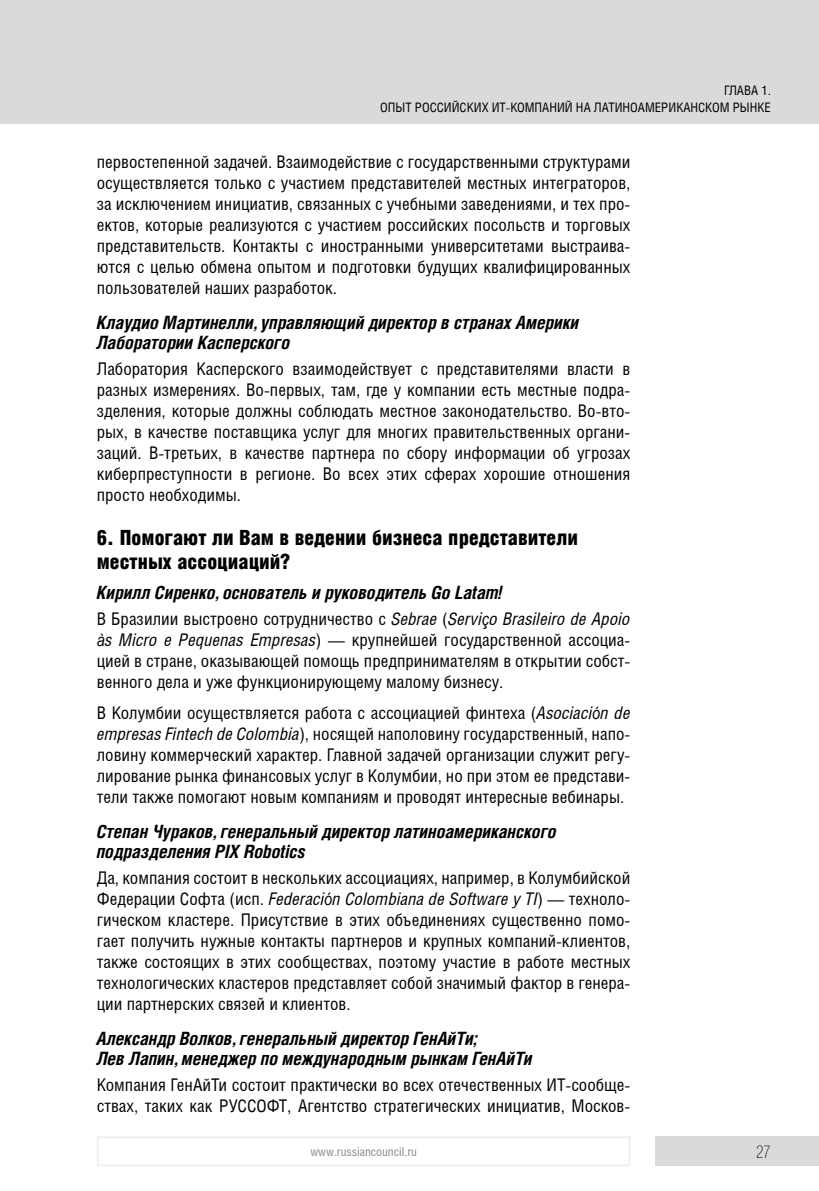
<style>
.page{position:relative;width:819px;height:1191px;background:#fff}
.page>*{position:absolute;margin:0;border:0;box-sizing:border-box;transform-origin:0 0}
.Подзаголовок{font:900 21px/24.5px "Helios Cond";color:#000}
.Подзаголовок-3{font:italic 700 18.38px/19.9px "Helios Cond";color:#000}
.Основной_текст{font:17.5px/21px "Helios Cond";color:#000;text-align:justify}
.t1{font:17.5px "Helios Cond Thin C";color:#000}
.Kolontitul_X_X{font:13.12px/17.5px "Helios Cond";color:#000;text-align:right}
.t2{font:12.25px "Helios Cond";color:#878787}
.s1{font-style:italic}
.s2{font-family:"Arial Narrow";font-style:italic}
</style>
<div class="page">
<div style="left:0;top:0;width:819px;height:124px;background:#dadada"></div>
<div style="left:655px;top:1136px;width:164px;height:30px;background:#dadada"></div>
<div style="left:97px;top:1136px;width:533px;height:30px;border:2px solid #ededed"></div>
<p class="Kolontitul_X_X" style="left:380px;top:81px;width:392px">ГЛАВА 1.<br>ОПЫТ РОССИЙСКИХ ИТ-КОМПАНИЙ НА ЛАТИНОАМЕРИКАНСКОМ РЫНКЕ</p>
<p class="Основной_текст" style="left:97px;top:151px;width:535px">первостепенной задачей. Взаимодействие с государственными структурами осуществляется только с участием представителей местных интеграторов, за исключением инициатив, связанных с учебными заведениями, и тех про&shy;ектов, которые реализуются с участием российских посольств и торговых представительств. Контакты с иностранными университетами выстраива&shy;ются с целью обмена опытом и подготовки будущих квалифицированных пользователей наших разработок.</p>
<p class="Подзаголовок-3" style="left:97px;top:311px;width:484px">Клаудио Мартинелли, управляющий директор в странах Америки<br>Лаборатории Касперского</p>
<p class="Основной_текст" style="left:97px;top:357px;width:535px">Лаборатория Касперского взаимодействует с представителями власти в разных измерениях. Во-первых, там, где у компании есть местные подра&shy;зделения, которые должны соблюдать местное законодательство. Во-вто&shy;рых, в качестве поставщика услуг для многих правительственных органи&shy;заций. В-третьих, в качестве партнера по сбору информации об угрозах киберпреступности в регионе. Во всех этих сферах хорошие отношения просто необходимы.</p>
<p class="Подзаголовок" style="left:97px;top:525px;width:483px">6. Помогают ли Вам в ведении бизнеса представители местных ассоциаций?</p>
<p class="Подзаголовок-3" style="left:97px;top:582px;width:407px">Кирилл Сиренко, основатель и руководитель Go Latam!</p>
<p class="Основной_текст" style="left:97px;top:608px;width:535px">В Бразилии выстроено сотрудничество с <span class="s1">Sebrae</span> (<span class="s1">Servi</span><span class="s2">ç</span><span class="s1">o Brasileiro de Apoio </span><span class="s2">à</span><span class="s1">s Micro e Pequenas Empresas</span>) — крупнейшей государственной ассоциа&shy;цией в стране, оказывающей помощь предпринимателям в открытии собст&shy;венного дела и уже функционирующему малому бизнесу.</p>
<p class="Основной_текст" style="left:97px;top:702px;width:535px">В Колумбии осуществляется работа с ассоциацией финтеха (<span class="s1">Asociaci</span><span class="s2">ó</span><span class="s1">n de empresas Fintech de Colombia</span>), носящей наполовину государственный, напо&shy;ловину коммерческий характер. Главной задачей организации служит регу&shy;лирование рынка финансовых услуг в Колумбии, но при этом ее представи&shy;тели также помогают новым компаниям и проводят интересные вебинары.</p>
<p class="Подзаголовок-3" style="left:97px;top:821px;width:461px">Степан Чураков, генеральный директор латиноамериканского подразделения PIX Robotics</p>
<p class="Основной_текст" style="left:97px;top:867px;width:535px">Да, компания состоит в нескольких ассоциациях, например, в Колумбийской Федерации Софта (исп. <span class="s1">Federaci</span><span class="s2">ó</span><span class="s1">n Colombiana de Software y TI</span>) — техноло&shy;гическом кластере. Присутствие в этих объединениях существенно помо&shy;гает получить нужные контакты партнеров и крупных компаний-клиентов, также состоящих в этих сообществах, поэтому участие в работе местных технологических кластеров представляет собой значимый фактор в генера&shy;ции партнерских связей и клиентов.</p>
<p class="Подзаголовок-3" style="left:97px;top:1028px;width:437px">Александр Волков, генеральный директор ГенАйТи;<br>Лев Лапин, менеджер по международным рынкам ГенАйТи</p>
<p class="Основной_текст" style="left:97px;top:1073px;width:535px">Компания ГенАйТи состоит практически во всех отечественных ИТ-сообще&shy;ствах, таких как РУССОФТ, Агентство стратегических инициатив, Москов-</p>
<p class="t2" style="left:310px;top:1144px;width:108px">www.russiancouncil.ru</p>
<p class="t1" style="left:756px;top:1142px;width:16px">27</p>
</div>
